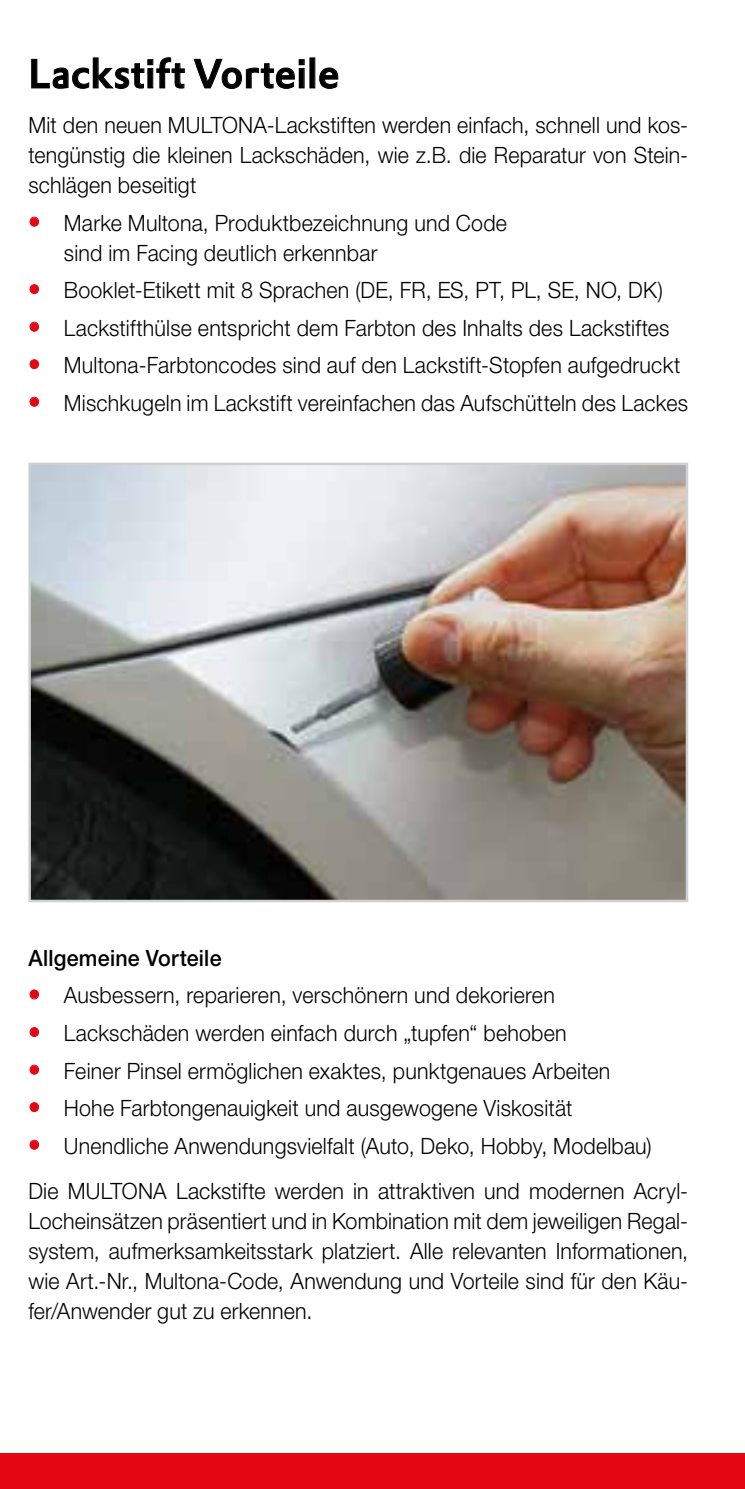
<style>
.page{position:relative;width:745px;height:1489px;background:#fff}
.page>*{position:absolute;margin:0;border:0;box-sizing:border-box;transform-origin:0 0}
.t1{font:500 40px "DTL Prokyon TOT";color:#000}
.t2{font:300 22.5px/30px "Helvetica Neue LT Std";letter-spacing:.01em;color:#000;text-align:justify;scale:.95 1}
.t3{font:500 22.5px "Helvetica Neue LT Std";letter-spacing:.01em;color:#000;scale:.95 1}
.s1{font-size:25px;color:#e30613}
</style>
<div class="page">
<div style="left:0;top:1453px;width:744px;height:35px;background:#e30613"></div>
<svg style="left:31px;top:57px;width:154px;height:32px"></svg>
<svg style="left:193px;top:58px;width:111px;height:31px"></svg>
<svg style="left:319px;top:67px;width:19px;height:22px"></svg>
<div style="left:30px;top:217px;width:9px;height:9px;border:1px solid #e30613;border-radius:50%"></div>
<div style="left:30px;top:284px;width:9px;height:10px;border:1px solid #e30613;border-radius:50%"></div>
<div style="left:30px;top:322px;width:9px;height:9px;border:1px solid #e30613;border-radius:50%"></div>
<div style="left:30px;top:359px;width:9px;height:10px;border:1px solid #e30613;border-radius:50%"></div>
<div style="left:30px;top:397px;width:9px;height:9px;border:1px solid #e30613;border-radius:50%"></div>
<div style="left:30px;top:989px;width:9px;height:10px;border:1px solid #e30613;border-radius:50%"></div>
<div style="left:30px;top:1027px;width:9px;height:9px;border:1px solid #e30613;border-radius:50%"></div>
<div style="left:30px;top:1064px;width:9px;height:10px;border:1px solid #e30613;border-radius:50%"></div>
<div style="left:30px;top:1102px;width:9px;height:9px;border:1px solid #e30613;border-radius:50%"></div>
<div style="left:30px;top:1139px;width:9px;height:10px;border:1px solid #e30613;border-radius:50%"></div>
<img style="left:31px;top:465px;width:653px;height:434px">
<div style="left:28px;top:462px;width:659px;height:440px;border:2px solid #d0d0d0"></div>
<h1 class="t1" style="left:28px;top:48px;width:312px">Lackstift Vorteile</h1>
<p class="t2" style="left:28px;top:109px;width:695px">Mit den neuen MULTONA-Lackstiften werden einfach, schnell und kos&shy;tengünstig die kleinen Lackschäden, wie z.B. die Reparatur von Stein&shy;schlägen beseitigt</p>
<p class="t2" style="left:64px;top:207px;width:467px;text-indent:-35px"><span class="s1">•</span> Marke Multona, Produktbezeichnung und Code sind im Facing deutlich erkennbar</p>
<p class="t2" style="left:28px;top:274px;width:669px"><span class="s1">•</span> Booklet-Etikett mit 8 Sprachen (DE, FR, ES, PT, PL, SE, NO, DK)</p>
<p class="t2" style="left:28px;top:312px;width:676px"><span class="s1">•</span> Lackstifthülse entspricht dem Farbton des Inhalts des Lackstiftes</p>
<p class="t2" style="left:28px;top:349px;width:687px"><span class="s1">•</span> Multona-Farbtoncodes sind auf den Lackstift-Stopfen aufgedruckt</p>
<p class="t2" style="left:28px;top:387px;width:695px"><span class="s1">•</span> Mischkugeln im Lackstift vereinfachen das Aufschütteln des Lackes</p>
<p class="t3" style="left:28px;top:944px;width:205px">Allgemeine Vorteile</p>
<p class="t2" style="left:28px;top:979px;width:555px"><span class="s1">•</span> Ausbessern, reparieren, verschönern und dekorieren</p>
<p class="t2" style="left:28px;top:1017px;width:568px"><span class="s1">•</span> Lackschäden werden einfach durch „tupfen“ behoben</p>
<p class="t2" style="left:28px;top:1054px;width:613px"><span class="s1">•</span> Feiner Pinsel ermöglichen exaktes, punktgenaues Arbeiten</p>
<p class="t2" style="left:28px;top:1092px;width:574px"><span class="s1">•</span> Hohe Farbtongenauigkeit und ausgewogene Viskosität</p>
<p class="t2" style="left:28px;top:1122px;width:695px;line-height:45px"><span class="s1">•</span> Unendliche Anwendungsvielfalt (Auto, Deko, Hobby, Modelbau)<br>Die MULTONA Lackstifte werden in attraktiven und modernen Acryl-</p>
<p class="t2" style="left:28px;top:1204px;width:695px">Locheinsätzen präsentiert und in Kombination mit dem jeweiligen Regal&shy;system, aufmerksamkeitsstark platziert. Alle relevanten Informationen, wie Art.-Nr., Multona-Code, Anwendung und Vorteile sind für den Käu&shy;fer/Anwender gut zu erkennen.</p>
</div>
